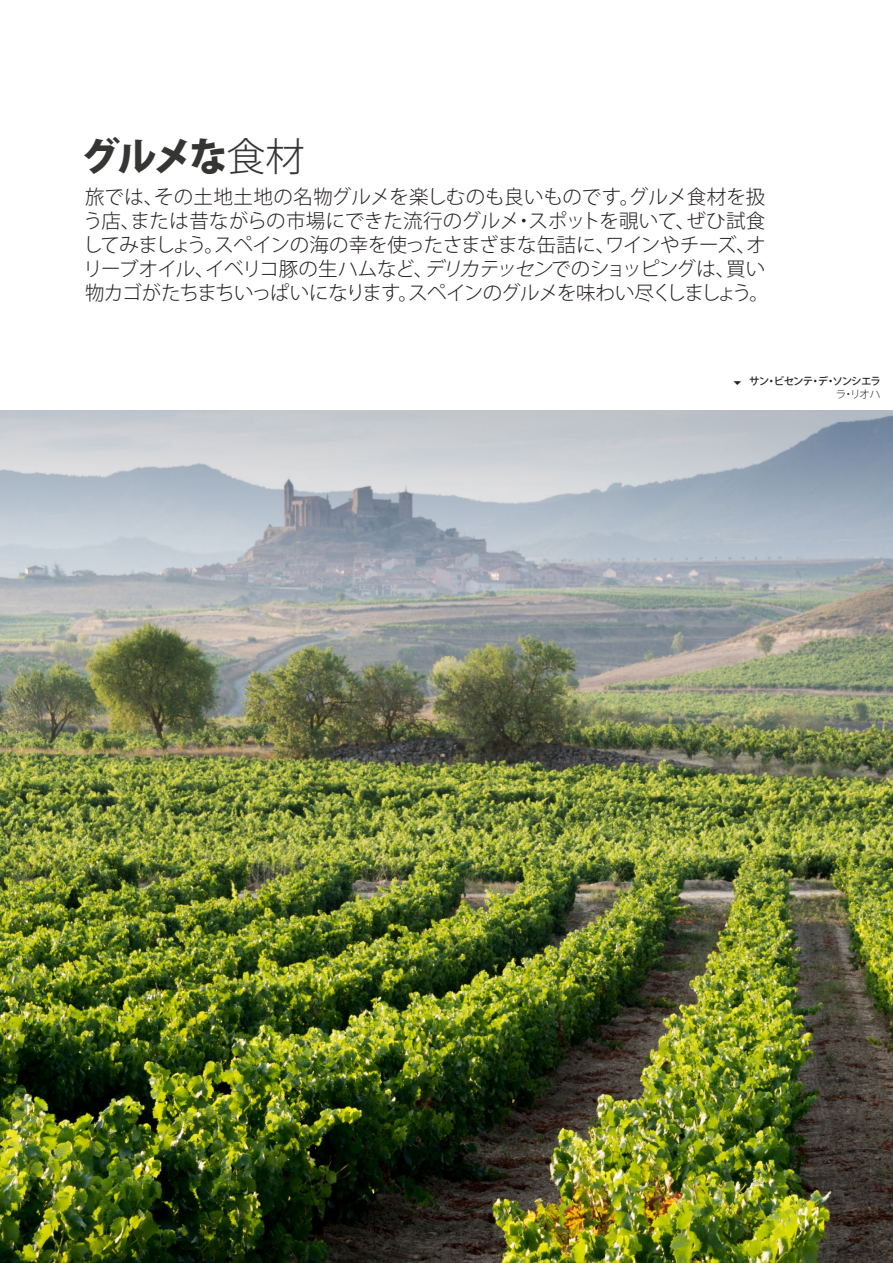
<style>
.page{position:relative;width:893px;height:1263px;background:#fff}
.page>*{position:absolute;margin:0;border:0;box-sizing:border-box;transform-origin:0 0}
.t1{font:800 39px "Koz Go Pro";color:#353534}
.Body{font:300 19.5px/24px "Koz Go Pro";letter-spacing:-.015em;color:#231f20}
.t2{font:300 12px "Lato";color:#fff}
.t3{font:500 10.5px "Koz Go Pro";letter-spacing:-.09em;color:#231f20}
.SUBPIE_ARRIBA{font:300 10.5px "Koz Go Pro";color:#231f20}
.s1{font-weight:300}
.s2{font-style:italic}
</style>
<div class="page">
<img style="left:0;top:411px;width:893px;height:852px">
<h1 class="t1" style="left:81px;top:132px;width:225px">グルメな<span class="s1">食材</span></h1>
<p class="Body" style="left:83px;top:185px;width:687px">旅では、その土地土地の名物グルメを楽しむのも良いものです。グルメ食材を扱う店、または昔ながらの市場にできた流行のグルメ・スポットを覗いて、ぜひ試食してみましょう。スペインの海の幸を使ったさまざまな缶詰に、ワインやチーズ、オリーブオイル、イベリコ豚の生ハムなど、<span class="s2">デリカテッセン</span>でのショッピングは、買い物カゴがたちまちいっぱいになります。スペインのグルメを味わい尽くしましょう。</p>
<p class="t3" style="left:749px;top:375px;width:133px">サン・ビセンテ・デ・ソンシエラ</p>
<p class="SUBPIE_ARRIBA" style="left:836px;top:387px;width:46px">ラ・リオハ</p>
<p class="t2" style="left:751px;top:1173px;width:15px">19</p>
</div>
